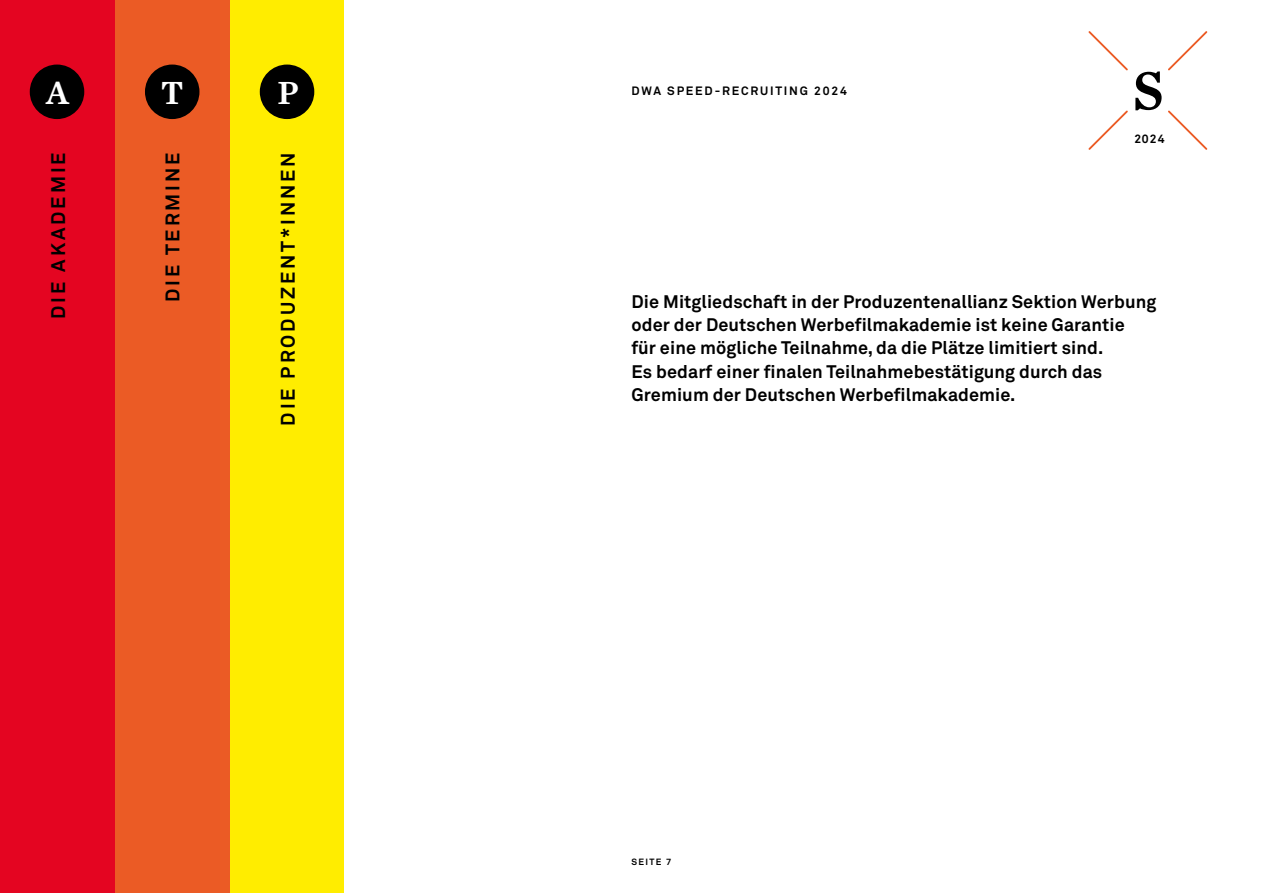
<style>
.page{position:relative;width:1263px;height:893px;background:#fff}
.page>*{position:absolute;margin:0;border:0;box-sizing:border-box;transform-origin:0 0}
.t1{font:33.45px "Chronicle Text G3 Semi";color:#fff}
.t2{font:700 19.5px "Akkurat Pro";letter-spacing:.15em;color:#000}
.t3{font:700 18px/23.2px "Akkurat Pro";letter-spacing:.005em;color:#000}
.t4{font:700 12px "Akkurat Pro";letter-spacing:.15em;color:#000}
.t5{font:700 9px "Akkurat Pro";letter-spacing:.15em;color:#000}
</style>
<div class="page">
<div style="left:0;top:0;width:1258px;height:893px;background:#e40521"></div>
<div style="left:115px;top:0;width:1143px;height:893px;background:#eb5b25"></div>
<div style="left:230px;top:0;width:1028px;height:893px;background:#ffed00"></div>
<div style="left:344px;top:0;width:919px;height:893px;background:#fff"></div>
<div style="left:145px;top:65px;width:54px;height:54px;background:#000;border-radius:50%"></div>
<div style="left:260px;top:65px;width:54px;height:54px;background:#000;border-radius:50%"></div>
<div style="left:30px;top:65px;width:54px;height:54px;background:#000;border-radius:50%"></div>
<svg style="left:1088px;top:111px;width:40px;height:39px"></svg>
<svg style="left:1168px;top:31px;width:39px;height:39px"></svg>
<svg style="left:1168px;top:111px;width:39px;height:39px"></svg>
<svg style="left:1088px;top:31px;width:40px;height:39px"></svg>
<svg style="left:1135px;top:71px;width:26px;height:39px"></svg>
<h1 class="t1" style="left:46px;top:66px;width:24px">A</h1>
<h1 class="t1" style="left:161px;top:66px;width:24px">T</h1>
<h1 class="t1" style="left:277px;top:66px;width:23px">P</h1>
<p class="t2" style="left:46px;top:319px;width:168px;rotate:-90deg">DIE AKADEMIE</p>
<p class="t2" style="left:276px;top:426px;width:275px;rotate:-90deg">DIE PRODUZENT*INNEN</p>
<p class="t2" style="left:160px;top:302px;width:151px;rotate:-90deg">DIE TERMINE</p>
<p class="t4" style="left:631px;top:83px;width:217px">DWA SPEED-RECRUITING 2024</p>
<p class="t4" style="left:1134px;top:132px;width:32px">2024</p>
<p class="t3" style="left:631px;top:290px;width:526px">Die Mitgliedschaft in der Produzentenallianz Sektion Werbung oder der Deutschen Werbefilmakademie ist keine Garantie<br>für eine mögliche Teilnahme, da die Plätze limitiert sind.<br>Es bedarf einer finalen Teilnahmebestätigung durch das Gremium der Deutschen Werbefilmakademie.</p>
<p class="t5" style="left:631px;top:857px;width:41px">SEITE 7</p>
</div>
